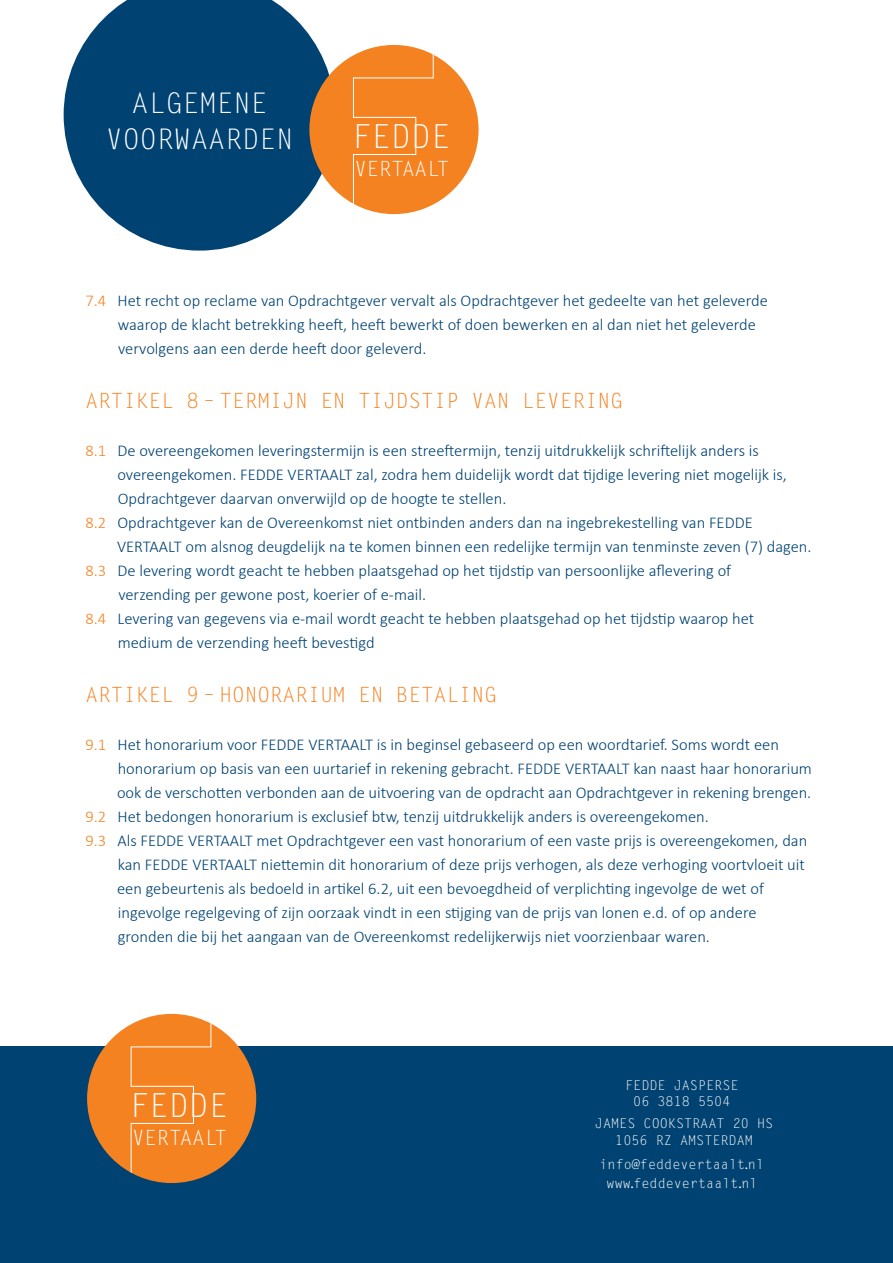
<style>
.page{position:relative;width:893px;height:1263px;background:#fff}
.page>*{position:absolute;margin:0;border:0;box-sizing:border-box;transform-origin:0 0}
.t1{font:33.15px "Letter Gothic Std";color:#fff}
.t2{font:28.35px "Letter Gothic Std";color:#fff}
.t3{font:21px "Letter Gothic Std";color:#f58220}
.t4{font:21px "Letter Gothic Std";color:#fff}
.t5{font:300 16.5px/24px "Calibri";color:#004271}
.t6{font:13.5px "Letter Gothic Std";color:#fff}
.s1{color:#f58220}
</style>
<div class="page">
<div style="left:0;top:1047px;width:893px;height:216px;background:#004271"></div>
<div style="left:87px;top:1014px;width:169px;height:169px;background:#f58220;border-radius:50%"></div>
<svg style="left:87px;top:1014px;width:125px;height:169px"></svg>
<svg style="left:64px;top:0;width:252px;height:251px;background:#265e86"></svg>
<div style="left:309px;top:45px;width:170px;height:169px;background:#f58220;border-radius:50%"></div>
<svg style="left:309px;top:45px;width:125px;height:169px"></svg>
<p class="t2" style="left:131px;top:87px;width:138px">ALGEMENE</p>
<p class="t2" style="left:106px;top:123px;width:189px">VOORWAARDEN</p>
<p class="t1" style="left:352px;top:117px;width:100px">FEDDE</p>
<p class="t4" style="left:355px;top:156px;width:96px">VERTAALT</p>
<p class="t5" style="left:86px;top:287px;width:684px"><span class="s1">7.4</span> Het recht op reclame van Opdrachtgever vervalt als Opdrachtgever het gedeelte van het geleverde</p>
<p class="t5" style="left:118px;top:311px;width:640px">waarop de klacht betrekking heeft, heeft bewerkt of doen bewerken en al dan niet het geleverde</p>
<p class="t5" style="left:118px;top:335px;width:310px">vervolgens aan een derde heeft door geleverd.</p>
<p class="t3" style="left:86px;top:388px;width:539px">ARTIKEL 8 – TERMIJN EN TIJDSTIP VAN LEVERING</p>
<p class="t5" style="left:86px;top:438px;width:675px"><span class="s1">8.1</span> De overeengekomen leveringstermijn is een streeftermijn, tenzij uitdrukkelijk schriftelijk anders is</p>
<p class="t5" style="left:117px;top:462px;width:671px">overeengekomen. FEDDE VERTAALT zal, zodra hem duidelijk wordt dat tijdige levering niet mogelijk is,</p>
<p class="t5" style="left:118px;top:486px;width:390px">Opdrachtgever daarvan onverwijld op de hoogte te stellen.</p>
<p class="t5" style="left:86px;top:510px;width:669px"><span class="s1">8.2</span> Opdrachtgever kan de Overeenkomst niet ontbinden anders dan na ingebrekestelling van FEDDE</p>
<p class="t5" style="left:117px;top:534px;width:696px">VERTAALT om alsnog deugdelijk na te komen binnen een redelijke termijn van tenminste zeven (7) dagen.</p>
<p class="t5" style="left:86px;top:558px;width:647px"><span class="s1">8.3</span> De levering wordt geacht te hebben plaatsgehad op het tijdstip van persoonlijke aflevering of</p>
<p class="t5" style="left:118px;top:582px;width:309px">verzending per gewone post, koerier of e-mail.</p>
<p class="t5" style="left:118px;top:606px;width:638px;text-indent:-32px"><span class="s1">8.4</span> Levering van gegevens via e-mail wordt geacht te hebben plaatsgehad op het tijdstip waarop het medium de verzending heeft bevestigd</p>
<p class="t3" style="left:86px;top:682px;width:413px">ARTIKEL 9 – HONORARIUM EN BETALING</p>
<p class="t5" style="left:86px;top:731px;width:695px"><span class="s1">9.1</span> Het honorarium voor FEDDE VERTAALT is in beginsel gebaseerd op een woordtarief. Soms wordt een</p>
<p class="t5" style="left:118px;top:755px;width:696px">honorarium op basis van een uurtarief in rekening gebracht. FEDDE VERTAALT kan naast haar honorarium</p>
<p class="t5" style="left:117px;top:779px;width:696px">ook de verschotten verbonden aan de uitvoering van de opdracht aan Opdrachtgever in rekening brengen.</p>
<p class="t5" style="left:86px;top:803px;width:625px"><span class="s1">9.2</span> Het bedongen honorarium is exclusief btw, tenzij uitdrukkelijk anders is overeengekomen.</p>
<p class="t5" style="left:86px;top:827px;width:723px"><span class="s1">9.3</span> Als FEDDE VERTAALT met Opdrachtgever een vast honorarium of een vaste prijs is overeengekomen, dan</p>
<p class="t5" style="left:118px;top:851px;width:689px">kan FEDDE VERTAALT niettemin dit honorarium of deze prijs verhogen, als deze verhoging voortvloeit uit</p>
<p class="t5" style="left:117px;top:875px;width:648px">een gebeurtenis als bedoeld in artikel 6.2, uit een bevoegdheid of verplichting ingevolge de wet of</p>
<p class="t5" style="left:118px;top:899px;width:640px">ingevolge regelgeving of zijn oorzaak vindt in een stijging van de prijs van lonen e.d. of op andere</p>
<p class="t5" style="left:118px;top:923px;width:594px">gronden die bij het aangaan van de Overeenkomst redelijkerwijs niet voorzienbaar waren.</p>
<p class="t1" style="left:129px;top:1086px;width:100px">FEDDE</p>
<p class="t4" style="left:132px;top:1125px;width:96px">VERTAALT</p>
<p class="t6" style="left:625px;top:1077px;width:115px">FEDDE JASPERSE</p>
<p class="t6" style="left:633px;top:1094px;width:99px">06 3818 5504</p>
<p class="t6" style="left:595px;top:1116px;width:180px">JAMES COOKSTRAAT 20 HS</p>
<p class="t6" style="left:615px;top:1132px;width:139px">1056 RZ AMSTERDAM</p>
<p class="t6" style="left:599px;top:1157px;width:166px">info@feddevertaalt.nl</p>
<p class="t6" style="left:607px;top:1176px;width:152px">www.feddevertaalt.nl</p>
</div>
